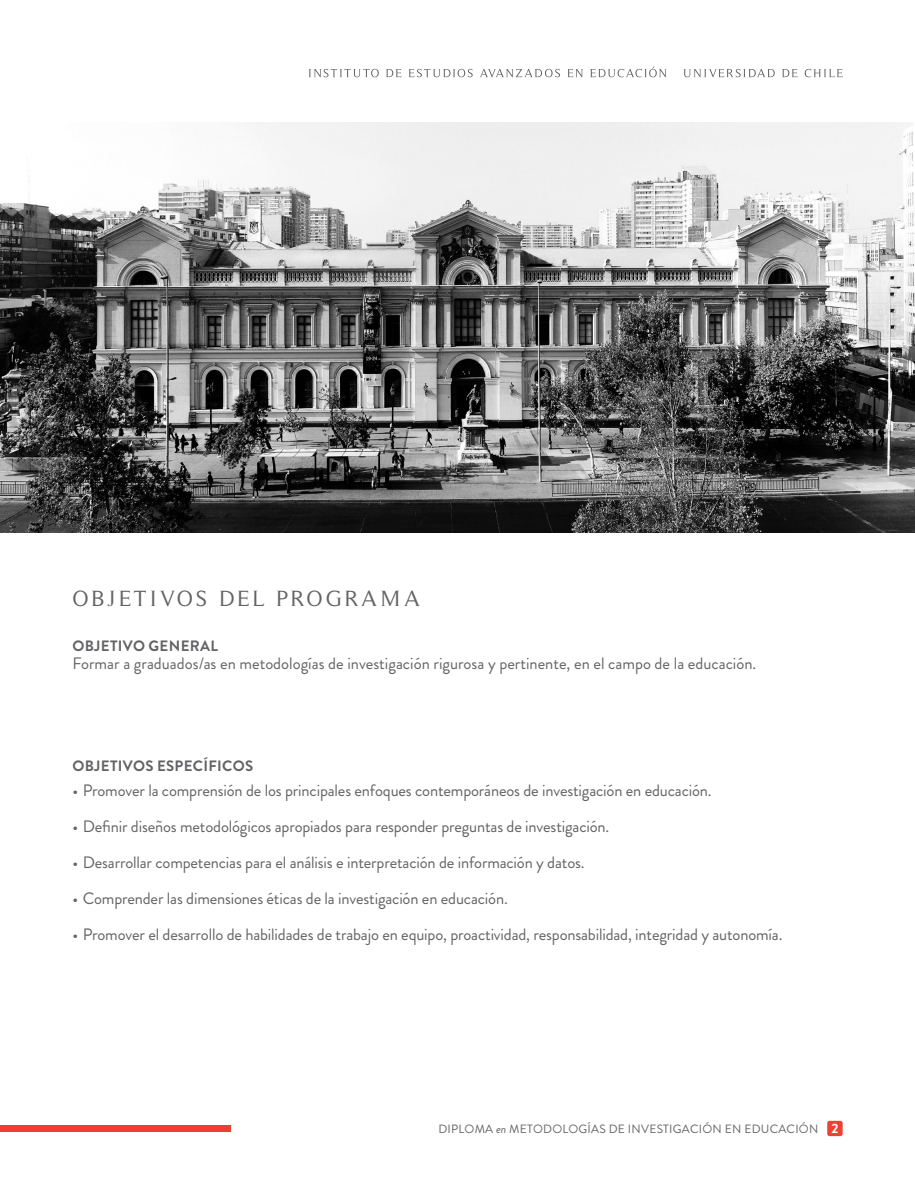
<style>
.page{position:relative;width:915px;height:1191px;background:#fff}
.page>*{position:absolute;margin:0;border:0;box-sizing:border-box;transform-origin:0 0}
.t1{font:22.5px "Timeless";letter-spacing:.11em;color:#636366}
.t2{font:16.5px "Brandon Grotesque";letter-spacing:-.01em;color:#636366}
.t3{font:700 15px "Brandon Grotesque";letter-spacing:.02em;color:#636366}
.t4{font:700 13.5px "Brandon Grotesque";color:#fff}
.t5{font:12px "Brandon Grotesque";letter-spacing:.02em;color:#636366}
.s1{font-style:italic}
</style>
<div class="page">
<div style="left:827px;top:1120px;width:15px;height:16px;background:#ee4134;border-radius:2px"></div>
<svg style="left:309px;top:67px;width:533px;height:10px"></svg>
<div style="left:0;top:1125px;width:230px;height:6px;background:#ee3e34"></div>
<img style="left:0;top:122px;width:914px;height:411px">
<p class="t1" style="left:72px;top:585px;width:349px">OBJETIVOS DEL PROGRAMA</p>
<p class="t3" style="left:72px;top:635px;width:147px">OBJETIVO GENERAL</p>
<p class="t2" style="left:72px;top:651px;width:685px">Formar a graduados/as en metodologías de investigación rigurosa y pertinente, en el campo de la educación.</p>
<p class="t3" style="left:72px;top:755px;width:182px">OBJETIVOS ESPECÍFICOS</p>
<p class="t2" style="left:72px;top:779px;width:640px">• Promover la comprensión de los principales enfoques contemporáneos de investigación en educación.</p>
<p class="t2" style="left:72px;top:815px;width:538px">• Definir diseños metodológicos apropiados para responder preguntas de investigación.</p>
<p class="t2" style="left:72px;top:851px;width:513px">• Desarrollar competencias para el análisis e interpretación de información y datos.</p>
<p class="t2" style="left:72px;top:887px;width:437px">• Comprender las dimensiones éticas de la investigación en educación.</p>
<p class="t2" style="left:72px;top:923px;width:711px">• Promover el desarrollo de habilidades de trabajo en equipo, proactividad, responsabilidad, integridad y autonomía.</p>
<p class="t5" style="left:438px;top:1120px;width:381px">DIPLOMA <span class="s1">en</span> METODOLOGÍAS DE INVESTIGACIÓN EN EDUCACIÓN</p>
<p class="t4" style="left:831px;top:1119px;width:8px">2</p>
</div>
